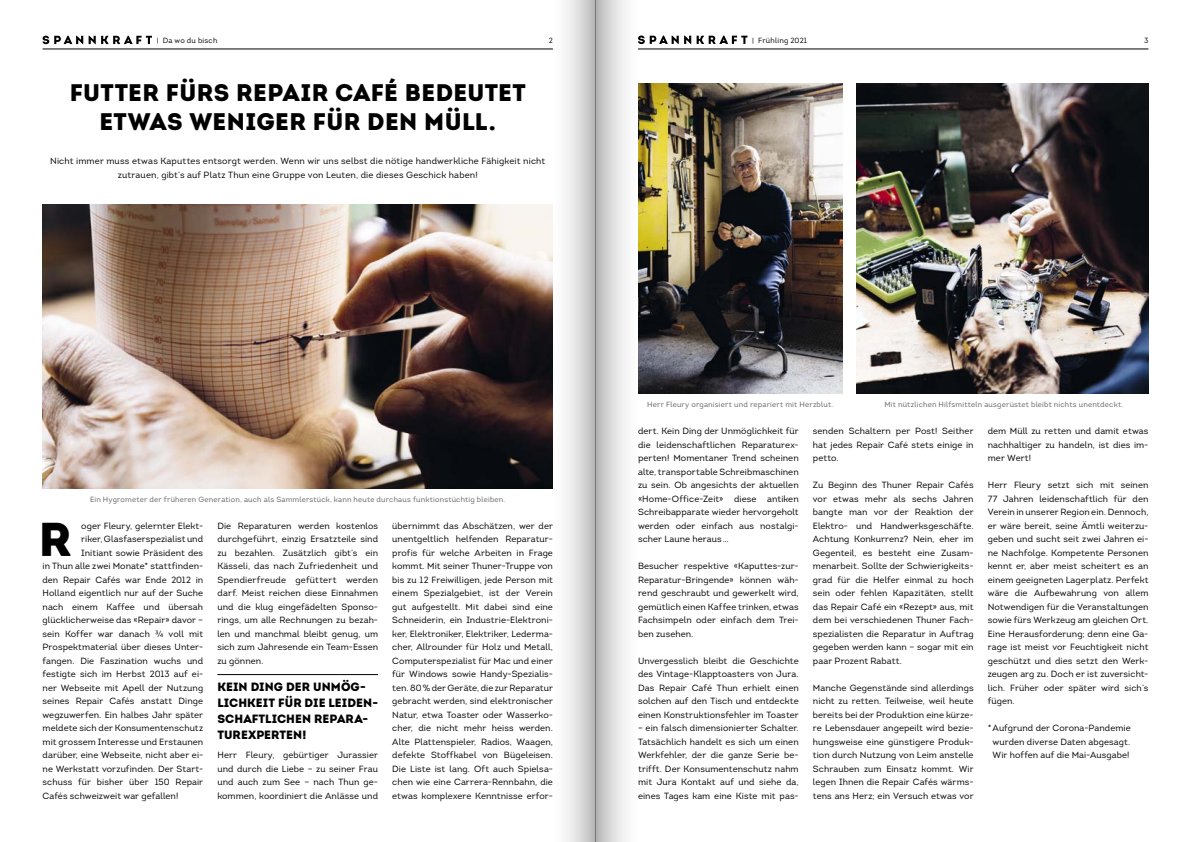
<style>
.page{position:relative;width:1191px;height:842px;background:#fff}
.page>*{position:absolute;margin:0;border:0;box-sizing:border-box;transform-origin:0 0}
.t1{font:900 47.4px "Intro";color:#000}
.t2{font:900 24px/28.8px "Intro";letter-spacing:.02em;color:#000;text-align:center}
.t3{font:900 12px/16px "Intro";letter-spacing:.005em;color:#000}
.t4{font:9px/13.5px "Intro";letter-spacing:.01em;color:#000;text-align:justify}
.t5{font:7.5px "Intro";letter-spacing:.025em;color:#636363}
.t6{font:7.5px "Intro";letter-spacing:.025em;color:#000}
</style>
<div class="page">
<img style="left:856px;top:83px;width:292px;height:311px">
<img style="left:638px;top:83px;width:204px;height:311px">
<img style="left:43px;top:205px;width:510px;height:283px">
<hr style="left:43px;top:49px;width:510px;height:1px;background:#000">
<svg style="left:43px;top:36px;width:40px;height:8px"></svg>
<svg style="left:89px;top:36px;width:63px;height:8px"></svg>
<svg style="left:638px;top:36px;width:109px;height:8px"></svg>
<hr style="left:217px;top:674px;width:161px;height:1px;background:#000">
<hr style="left:638px;top:49px;width:510px;height:1px;background:#000">
<div style="left:553px;top:0;width:42px;height:842px;background:linear-gradient(to right,#fff,#c2c2c2)"></div>
<div style="left:595px;top:0;width:42px;height:842px;background:linear-gradient(to right,#bababa,#fff)"></div>
<p class="t6" style="left:752px;top:35px;width:56px">| Frühling 2021</p>
<p class="t6" style="left:157px;top:35px;width:62px">| Da wo du bisch</p>
<h2 class="t2" style="left:70px;top:78px;width:457px">FUTTER FÜRS REPAIR CAFÉ BEDEUTET<br>ETWAS WENIGER FÜR DEN MÜLL.</h2>
<p class="t4" style="left:50px;top:154px;width:497px;text-align:center">Nicht immer muss etwas Kaputtes entsorgt werden. Wenn wir uns selbst die nötige handwerkliche Fähigkeit nicht zutrauen, gibt’s auf Platz Thun eine Gruppe von Leuten, die dieses Geschick haben!</p>
<p class="t6" style="left:549px;top:35px;width:6px">2</p>
<p class="t6" style="left:1144px;top:35px;width:6px">3</p>
<p class="t5" style="left:90px;top:494px;width:417px">Ein Hygrometer der früheren Generation, auch als Sammlerstück, kann heute durchaus funktionstüchtig bleiben.</p>
<p class="t4" style="left:81px;top:519px;width:123px">oger Fleury, gelernter Elekt-</p>
<p class="t4" style="left:81px;top:532px;width:123px">riker, Glasfaserspezialist und</p>
<p class="t4" style="left:81px;top:546px;width:123px">Initiant sowie Präsident des</p>
<p class="t4" style="left:43px;top:559px;width:162px">in Thun alle zwei Monate* stattfinden-</p>
<p class="t4" style="left:43px;top:573px;width:162px">den Repair Cafés war Ende 2012 in</p>
<p class="t4" style="left:43px;top:586px;width:162px">Holland eigentlich nur auf der Suche</p>
<p class="t4" style="left:43px;top:600px;width:162px">nach einem Kaffee und übersah</p>
<p class="t4" style="left:43px;top:613px;width:162px">glücklicherweise das «Repair» davor –</p>
<p class="t4" style="left:43px;top:627px;width:162px">sein Koffer war danach ¾ voll mit</p>
<p class="t4" style="left:43px;top:640px;width:162px">Prospektmaterial über dieses Unter-</p>
<p class="t4" style="left:43px;top:654px;width:162px">fangen. Die Faszination wuchs und</p>
<p class="t4" style="left:43px;top:667px;width:162px">festigte sich im Herbst 2013 auf ei-</p>
<p class="t4" style="left:43px;top:681px;width:162px">ner Webseite mit Apell der Nutzung</p>
<p class="t4" style="left:43px;top:694px;width:162px">seines Repair Cafés anstatt Dinge</p>
<p class="t4" style="left:43px;top:708px;width:162px">wegzuwerfen. Ein halbes Jahr später</p>
<p class="t4" style="left:43px;top:721px;width:162px">meldete sich der Konsumentenschutz</p>
<p class="t4" style="left:43px;top:735px;width:162px">mit grossem Interesse und Erstaunen</p>
<p class="t4" style="left:43px;top:748px;width:162px">darüber, eine Webseite, nicht aber ei-</p>
<p class="t4" style="left:43px;top:762px;width:162px">ne Werkstatt vorzufinden. Der Start-</p>
<p class="t4" style="left:43px;top:775px;width:162px">schuss für bisher über 150 Repair</p>
<p class="t4" style="left:43px;top:789px;width:137px">Cafés schweizweit war gefallen!</p>
<h1 class="t1" style="left:39px;top:508px;width:34px">R</h1>
<p class="t4" style="left:217px;top:519px;width:162px">Die Reparaturen werden kostenlos durchgeführt, einzig Ersatzteile sind zu bezahlen. Zusätzlich gibt’s ein Kässeli, das nach Zufriedenheit und Spendierfreude gefüttert werden darf. Meist reichen diese Einnahmen und die klug eingefädelten Sponso&shy;rings, um alle Rechnungen zu bezah&shy;len und manchmal bleibt genug, um sich zum Jahresende ein Team-Essen zu gönnen.</p>
<h3 class="t3" style="left:217px;top:678px;width:162px">KEIN DING DER UNMÖG-<br>LICHKEIT FÜR DIE LEIDEN-<br>SCHAFTLICHEN REPARA-<br>TUREXPERTEN!</h3>
<p class="t4" style="left:217px;top:748px;width:162px">Herr Fleury, gebürtiger Jurassier und durch die Liebe – zu seiner Frau und auch zum See – nach Thun ge&shy;kommen, koordiniert die Anlässe und</p>
<p class="t4" style="left:392px;top:519px;width:162px">übernimmt das Abschätzen, wer der unentgeltlich helfenden Reparatur&shy;profis für welche Arbeiten in Frage kommt. Mit seiner Thuner-Truppe von bis zu 12 Freiwilligen, jede Person mit einem Spezialgebiet, ist der Verein gut aufgestellt. Mit dabei sind eine Schneiderin, ein Industrie-Elektroni&shy;ker, Elektroniker, Elektriker, Lederma&shy;cher, Allrounder für Holz und Metall, Computerspezialist für Mac und einer für Windows sowie Handy-Spezialis&shy;ten. 80% der Geräte, die zur Reparatur gebracht werden, sind elektronischer Natur, etwa Toaster oder Wasserko&shy;cher, die nicht mehr heiss werden.<br>Alte Plattenspieler, Radios, Waagen, defekte Stoffkabel von Bügeleisen.<br>Die Liste ist lang. Oft auch Spielsa&shy;chen wie eine Carrera-Rennbahn, die etwas komplexere Kenntnisse erfor-</p>
<p class="t5" style="left:647px;top:400px;width:187px">Herr Fleury organisiert und repariert mit Herzblut.</p>
<p class="t5" style="left:884px;top:400px;width:240px">Mit nützlichen Hilfsmitteln ausgerüstet bleibt nichts unentdeckt.</p>
<p class="t4" style="left:638px;top:424px;width:162px">dert. Kein Ding der Unmöglichkeit für die leidenschaftlichen Reparaturex&shy;perten! Momentaner Trend scheinen alte, transportable Schreibmaschinen zu sein. Ob angesichts der aktuellen «Home-Office-Zeit» diese antiken Schreibapparate wieder hervorgeholt werden oder einfach aus nostalgi&shy;scher Laune heraus…</p>
<p class="t4" style="left:638px;top:559px;width:162px">Besucher respektive «Kaputtes-zur-Reparatur-Bringende» können wäh&shy;rend geschraubt und gewerkelt wird, gemütlich einen Kaffee trinken, etwas Fachsimpeln oder einfach dem Trei&shy;ben zusehen.</p>
<p class="t4" style="left:638px;top:654px;width:162px">Unvergesslich bleibt die Geschichte des Vintage-Klapptoasters von Jura.<br>Das Repair Café Thun erhielt einen solchen auf den Tisch und entdeckte einen Konstruktionsfehler im Toaster</p>
<p class="t4" style="left:638px;top:721px;width:162px">– ein falsch dimensionierter Schalter.<br>Tatsächlich handelt es sich um einen Werkfehler, der die ganze Serie be&shy;trifft. Der Konsumentenschutz nahm mit Jura Kontakt auf und siehe da, eines Tages kam eine Kiste mit pas-</p>
<p class="t4" style="left:813px;top:424px;width:162px">senden Schaltern per Post! Seither hat jedes Repair Café stets einige in petto.</p>
<p class="t4" style="left:813px;top:478px;width:162px">Zu Beginn des Thuner Repair Cafés vor etwas mehr als sechs Jahren bangte man vor der Reaktion der Elektro- und Handwerksgeschäfte.<br>Achtung Konkurrenz? Nein, eher im Gegenteil, es besteht eine Zusam&shy;menarbeit. Sollte der Schwierigkeits&shy;grad für die Helfer einmal zu hoch sein oder fehlen Kapazitäten, stellt das Repair Café ein «Rezept» aus, mit dem bei verschiedenen Thuner Fach&shy;spezialisten die Reparatur in Auftrag gegeben werden kann – sogar mit ein paar Prozent Rabatt.</p>
<p class="t4" style="left:813px;top:681px;width:162px">Manche Gegenstände sind allerdings nicht zu retten. Teilweise, weil heute bereits bei der Produktion eine kürze&shy;re Lebensdauer angepeilt wird bezie&shy;hungsweise eine günstigere Produk&shy;tion durch Nutzung von Leim anstelle Schrauben zum Einsatz kommt. Wir legen Ihnen die Repair Cafés wärms&shy;tens ans Herz; ein Versuch etwas vor</p>
<p class="t4" style="left:987px;top:424px;width:162px">dem Müll zu retten und damit etwas nachhaltiger zu handeln, ist dies im&shy;mer Wert!</p>
<p class="t4" style="left:987px;top:478px;width:162px">Herr Fleury setzt sich mit seinen 77 Jahren leidenschaftlich für den Verein in unserer Region ein. Dennoch, er wäre bereit, seine Ämtli weiterzu&shy;geben und sucht seit zwei Jahren ei&shy;ne Nachfolge. Kompetente Personen kennt er, aber meist scheitert es an einem geeigneten Lagerplatz. Perfekt wäre die Aufbewahrung von allem Notwendigen für die Veranstaltungen sowie fürs Werkzeug am gleichen Ort.<br>Eine Herausforderung; denn eine Ga&shy;rage ist meist vor Feuchtigkeit nicht geschützt und dies setzt den Werk&shy;zeugen arg zu. Doch er ist zuversicht&shy;lich. Früher oder später wird sich’s fügen.</p>
<p class="t4" style="left:987px;top:721px;width:144px;text-align:center">* Aufgrund der Corona-Pandemie wurden diverse Daten abgesagt.<br>Wir hoffen auf die Mai-Ausgabe!</p>
</div>
